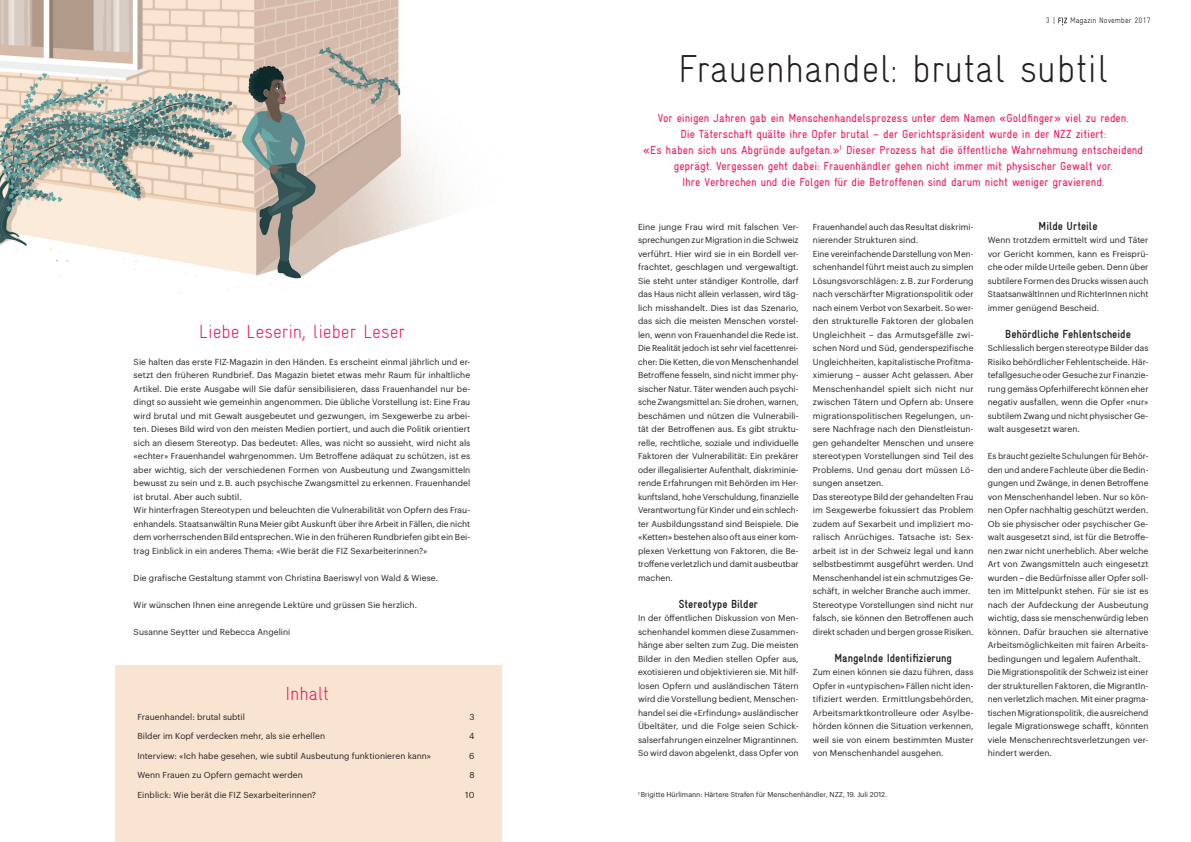
<style>
.page{position:relative;width:1191px;height:842px;background:#fff}
.page>*{position:absolute;margin:0;border:0;box-sizing:border-box;transform-origin:0 0}
.t1{font:300 39px "Gravur Condensed";color:#231f20}
.t2{font:300 19px "Gravur Condensed";letter-spacing:-.005em;color:#ed1158}
.t3{font:11.8px/16px "Gravur Condensed";color:#ed1158;text-align:center}
.t4{font:700 11.8px "Gravur Condensed";color:#231f20}
.t5{font:8.5px/13.5px "Graphik";letter-spacing:.01em;color:#231f20;text-align:justify}
.t6{font:300 8px "Gravur Condensed";color:#000001}
.t7{font:7px "Graphik";color:#231f20}
</style>
<div class="page">
<div style="left:115px;top:666px;width:386px;height:176px;background:#f9e4d1"></div>
<img style="left:0;top:0;width:454px;height:294px">
<svg style="left:1058px;top:18px;width:9px;height:7px"></svg>
<h2 class="t2" style="left:199px;top:320px;width:207px">Liebe Leserin, lieber Leser</h2>
<p class="t5" style="left:134px;top:354px;width:338px;text-align:left">Sie halten das erste FIZ-Magazin in den Händen. Es erscheint einmal jährlich und er&shy;setzt den früheren Rundbrief. Das Magazin bietet etwas mehr Raum für inhaltliche Artikel. Die erste Ausgabe will Sie dafür sensibilisieren, dass Frauenhandel nur be&shy;dingt so aussieht wie gemeinhin angenommen. Die übliche Vorstellung ist: Eine Frau wird brutal und mit Gewalt ausgebeutet und gezwungen, im Sexgewerbe zu arbei&shy;ten. Dieses Bild wird von den meisten Medien portiert, und auch die Politik orientiert sich an diesem Stereotyp. Das bedeutet: Alles, was nicht so aussieht, wird nicht als «echter» Frauenhandel wahrgenommen. Um Betroffene adäquat zu schützen, ist es aber wichtig, sich der verschiedenen Formen von Ausbeutung und Zwangsmitteln bewusst zu sein und z. B. auch psychische Zwangsmittel zu erkennen. Frauenhandel ist brutal. Aber auch subtil.<br>Wir hinterfragen Stereotypen und beleuchten die Vulnerabilität von Opfern des Frau&shy;enhandels. Staatsanwältin Runa Meier gibt Auskunft über ihre Arbeit in Fällen, die nicht dem vorherrschenden Bild entsprechen. Wie in den früheren Rundbriefen gibt ein Bei&shy;trag Einblick in ein anderes Thema: «Wie berät die FIZ Sexarbeiterinnen?»</p>
<p class="t5" style="left:134px;top:570px;width:306px">Die grafische Gestaltung stammt von Christina Baeriswyl von Wald &amp; Wiese.</p>
<p class="t5" style="left:134px;top:597px;width:285px">Wir wünschen Ihnen eine anregende Lektüre und grüssen Sie herzlich.</p>
<p class="t5" style="left:134px;top:624px;width:158px">Susanne Seytter und Rebecca Angelini</p>
<h2 class="t2" style="left:285px;top:683px;width:45px">Inhalt</h2>
<p class="t5" style="left:137px;top:709px;width:109px">Frauenhandel: brutal subtil</p>
<p class="t5" style="left:469px;top:709px;width:7px">3</p>
<p class="t5" style="left:137px;top:729px;width:189px">Bilder im Kopf verdecken mehr, als sie erhellen</p>
<p class="t5" style="left:469px;top:729px;width:7px">4</p>
<p class="t5" style="left:137px;top:748px;width:295px">Interview: «Ich habe gesehen, wie subtil Ausbeutung funktionieren kann»</p>
<p class="t5" style="left:469px;top:748px;width:7px">6</p>
<p class="t5" style="left:137px;top:768px;width:167px">Wenn Frauen zu Opfern gemacht werden</p>
<p class="t5" style="left:469px;top:768px;width:7px">8</p>
<p class="t5" style="left:137px;top:787px;width:180px">Einblick: Wie berät die FIZ Sexarbeiterinnen?</p>
<p class="t5" style="left:465px;top:787px;width:11px">10</p>
<p class="t6" style="left:1046px;top:16px;width:11px">3 |</p>
<p class="t6" style="left:1070px;top:16px;width:82px">Magazin November 2017</p>
<h1 class="t1" style="left:677px;top:47px;width:432px">Frauenhandel: brutal subtil</h1>
<p class="t3" style="left:643px;top:110px;width:501px">Vor einigen Jahren gab ein Menschenhandelsprozess unter dem Namen «Goldfinger» viel zu reden.<br>Die Täterschaft quälte ihre Opfer brutal – der Gerichtspräsident wurde in der NZZ zitiert:<br>«Es haben sich uns Abgründe aufgetan.»<sup>1</sup> Dieser Prozess hat die öffentliche Wahrnehmung entscheidend geprägt. Vergessen geht dabei: Frauenhändler gehen nicht immer mit physischer Gewalt vor.<br>Ihre Verbrechen und die Folgen für die Betroffenen sind darum nicht weniger gravierend.</p>
<p class="t5" style="left:638px;top:219px;width:162px">Eine junge Frau wird mit falschen Ver&shy;sprechungen zur Migration in die Schweiz verführt. Hier wird sie in ein Bordell ver&shy;frachtet, geschlagen und vergewaltigt.<br>Sie steht unter ständiger Kontrolle, darf das Haus nicht allein verlassen, wird täg&shy;lich misshandelt. Dies ist das Szenario, das sich die meisten Menschen vorstel&shy;len, wenn von Frauenhandel die Rede ist.<br>Die Realität jedoch ist sehr viel facettenrei&shy;cher: Die Ketten, die von Menschenhandel Betroffene fesseln, sind nicht immer phy&shy;sischer Natur. Täter wenden auch psychi&shy;sche Zwangsmittel an: Sie drohen, warnen, beschämen und nützen die Vulnerabili&shy;tät der Betroffenen aus. Es gibt struktu&shy;relle, rechtliche, soziale und individuelle Faktoren der Vulnerabilität: Ein prekärer oder illegalisierter Aufenthalt, diskriminie&shy;rende Erfahrungen mit Behörden im Her&shy;kunftsland, hohe Verschuldung, finanzielle Verantwortung für Kinder und ein schlech&shy;ter Ausbildungsstand sind Beispiele. Die «Ketten» bestehen also oft aus einer kom&shy;plexen Verkettung von Faktoren, die Be&shy;troffene verletzlich und damit ausbeutbar machen.</p>
<h3 class="t4" style="left:678px;top:597px;width:81px">Stereotype Bilder</h3>
<p class="t5" style="left:638px;top:610px;width:162px">In der öffentlichen Diskussion von Men&shy;schenhandel kommen diese Zusammen&shy;hänge aber selten zum Zug. Die meisten Bilder in den Medien stellen Opfer aus, exotisieren und objektivieren sie. Mit hilf&shy;losen Opfern und ausländischen Tätern wird die Vorstellung bedient, Menschen&shy;handel sei die «Erfindung» ausländischer Übeltäter, und die Folge seien Schick&shy;salserfahrungen einzelner Migrantinnen.<br>So wird davon abgelenkt, dass Opfer von</p>
<p class="t5" style="left:813px;top:219px;width:162px;text-align:left">Frauenhandel auch das Resultat diskrimi&shy;nierender Strukturen sind.<br>Eine vereinfachende Darstellung von Men&shy;schenhandel führt meist auch zu simplen Lösungsvorschlägen: z. B. zur Forderung nach verschärfter Migrationspolitik oder nach einem Verbot von Sexarbeit. So wer&shy;den strukturelle Faktoren der globalen Ungleichheit – das Armutsgefälle zwi&shy;schen Nord und Süd, genderspezifische Ungleichheiten, kapitalistische Profitma&shy;ximierung – ausser Acht gelassen. Aber Menschenhandel spielt sich nicht nur zwischen Tätern und Opfern ab: Unsere migrationspolitischen Regelungen, un&shy;sere Nachfrage nach den Dienstleistun&shy;gen gehandelter Menschen und unsere stereotypen Vorstellungen sind Teil des Problems. Und genau dort müssen Lö&shy;sungen ansetzen.<br>Das stereotype Bild der gehandelten Frau im Sexgewerbe fokussiert das Problem zudem auf Sexarbeit und impliziert mo&shy;ralisch Anrüchiges. Tatsache ist: Sex&shy;arbeit ist in der Schweiz legal und kann selbstbestimmt ausgeführt werden. Und Menschenhandel ist ein schmutziges Ge&shy;schäft, in welcher Branche auch immer.<br>Stereotype Vorstellungen sind nicht nur falsch, sie können den Betroffenen auch direkt schaden und bergen grosse Risiken.</p>
<h3 class="t4" style="left:834px;top:651px;width:119px">Mangelnde Identifizierung</h3>
<p class="t5" style="left:813px;top:664px;width:162px">Zum einen können sie dazu führen, dass Opfer in «untypischen» Fällen nicht iden&shy;tifiziert werden. Ermittlungsbehörden, Arbeitsmarktkontrolleure oder Asylbe&shy;hörden können die Situation verkennen, weil sie von einem bestimmten Muster von Menschenhandel ausgehen.</p>
<p class="t7" style="left:638px;top:789px;width:250px"><sup>1</sup> Brigitte Hürlimann: Härtere Strafen für Menschenhändler, NZZ, 19. Juli 2012.</p>
<h3 class="t4" style="left:1038px;top:219px;width:60px">Milde Urteile</h3>
<p class="t5" style="left:987px;top:232px;width:162px">Wenn trotzdem ermittelt wird und Täter vor Gericht kommen, kann es Freisprü&shy;che oder milde Urteile geben. Denn über subtilere Formen des Drucks wissen auch StaatsanwältInnen und RichterInnen nicht immer genügend Bescheid.</p>
<h3 class="t4" style="left:1005px;top:327px;width:127px">Behördliche Fehlentscheide</h3>
<p class="t5" style="left:987px;top:340px;width:162px">Schliesslich bergen stereotype Bilder das Risiko behördlicher Fehlentscheide. Här&shy;tefallgesuche oder Gesuche zur Finanzie&shy;rung gemäss Opferhilferecht können eher negativ ausfallen, wenn die Opfer «nur» subtilem Zwang und nicht physischer Ge&shy;walt ausgesetzt waren.</p>
<p class="t5" style="left:987px;top:448px;width:162px;text-align:left">Es braucht gezielte Schulungen für Behör&shy;den und andere Fachleute über die Bedin&shy;gungen und Zwänge, in denen Betroffene von Menschenhandel leben. Nur so kön&shy;nen Opfer nachhaltig geschützt werden.<br>Ob sie physischer oder psychischer Ge&shy;walt ausgesetzt sind, ist für die Betroffe&shy;nen zwar nicht unerheblich. Aber welche Art von Zwangsmitteln auch eingesetzt wurden – die Bedürfnisse aller Opfer soll&shy;ten im Mittelpunkt stehen. Für sie ist es nach der Aufdeckung der Ausbeutung wichtig, dass sie menschenwürdig leben können. Dafür brauchen sie alternative Arbeitsmöglichkeiten mit fairen Arbeits&shy;bedingungen und legalem Aufenthalt.<br>Die Migrationspolitik der Schweiz ist einer der strukturellen Faktoren, die MigrantIn&shy;nen verletzlich machen. Mit einer pragma&shy;tischen Migrationspolitik, die ausreichend legale Migrationswege schafft, könnten viele Menschenrechtsverletzungen ver&shy;hindert werden.</p>
</div>
